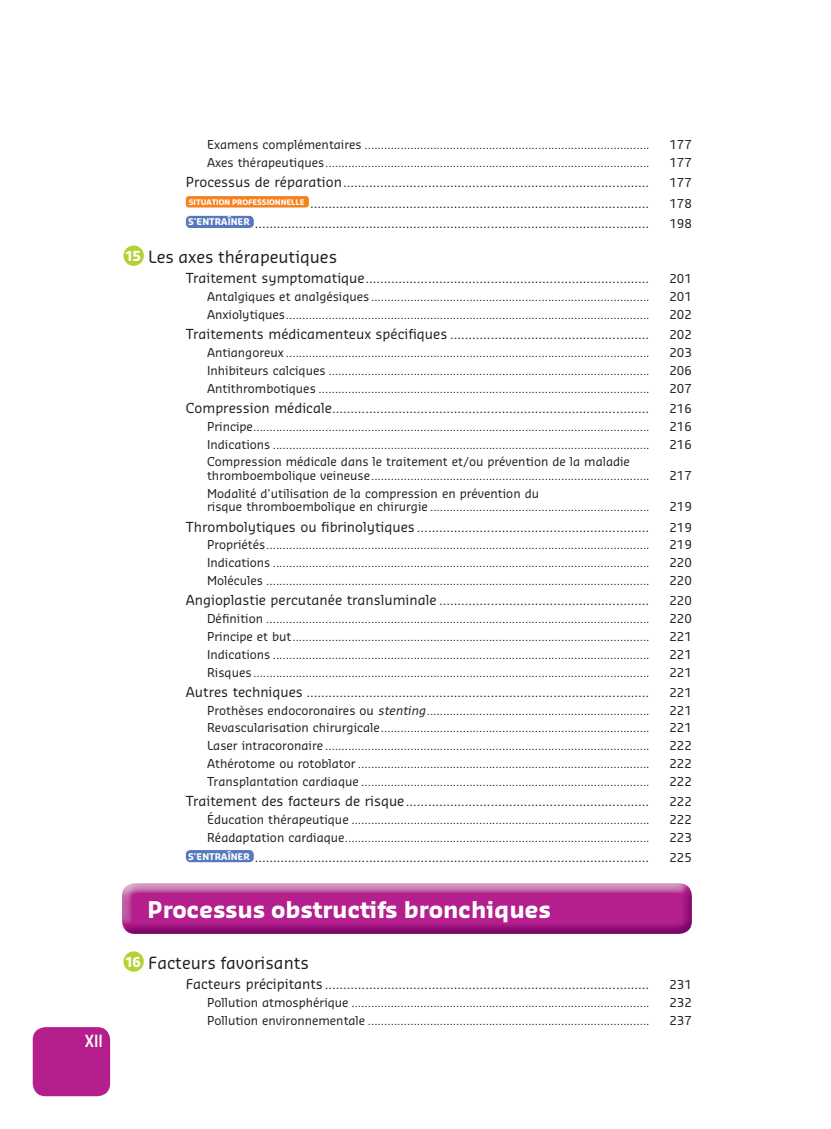
<style>
.page{position:relative;width:831px;height:1129px;background:#fff}
.page>*{position:absolute;margin:0;border:0;box-sizing:border-box;transform-origin:0 0}
.t1{font:700 22.5px "Sansa Pro";color:#fff}
.t2{font:700 18px "A Udimat";color:#fff}
.t3{font:16.5px "Sansa Pro";color:#231f20}
.t4{font:13.5px "Sansa Pro";color:#231f20}
.t5{font:12px/13.5px "Sansa Pro";color:#231f20}
.s1{font-weight:700;font-size:13.5px;color:#fff}
.s2{font-style:italic}
</style>
<div class="page">
<div style="left:33px;top:1027px;width:77px;height:69px;background:#b41e8d;border-radius:13px"></div>
<div style="left:186px;top:196px;width:123px;height:11px;background:#f58220;border-radius:3px"></div>
<div style="left:186px;top:216px;width:68px;height:12px;background:#5679bd;border-radius:5px"></div>
<div style="left:123px;top:245px;width:22px;height:21px;background:#b3d234;border-radius:50%"></div>
<div style="left:122px;top:244px;width:23px;height:23px;border:1px solid #fff;border-radius:50%"></div>
<div style="left:186px;top:850px;width:68px;height:12px;background:#5679bd;border-radius:5px"></div>
<img style="left:122px;top:883px;width:570px;height:50px">
<div style="left:123px;top:950px;width:22px;height:22px;background:#b3d234;border-radius:50%"></div>
<div style="left:122px;top:950px;width:23px;height:23px;border:1px solid #fff;border-radius:50%"></div>
<h2 class="t2" style="left:85px;top:1034px;width:20px">XII</h2>
<p class="t5" style="left:207px;top:139px;width:444px">Examens complémentaires .......................................................................................</p>
<p class="t5" style="left:669px;top:139px;width:24px">177</p>
<p class="t5" style="left:207px;top:156px;width:444px">Axes thérapeutiques ...................................................................................................</p>
<p class="t5" style="left:669px;top:156px;width:24px">177</p>
<p class="t4" style="left:186px;top:177px;width:465px">Processus de réparation ...................................................................................</p>
<p class="t5" style="left:669px;top:177px;width:24px">177</p>
<p class="t4" style="left:189px;top:197px;width:462px"><sup>SITUATION</sup> <sup>PROFESSIONNELLE</sup> ............................................................................................</p>
<p class="t5" style="left:669px;top:197px;width:24px">178</p>
<p class="t4" style="left:188px;top:218px;width:462px"><sup>S'ENTRAÎNER</sup> ...........................................................................................................</p>
<p class="t5" style="left:669px;top:218px;width:24px">198</p>
<h3 class="t3" style="left:125px;top:251px;width:213px"><span class="s1">15</span> Les axes thérapeutiques</h3>
<p class="t4" style="left:186px;top:273px;width:465px">Traitement symptomatique .............................................................................</p>
<p class="t5" style="left:669px;top:273px;width:24px">201</p>
<p class="t5" style="left:207px;top:291px;width:444px">Antalgiques et analgésiques .....................................................................................</p>
<p class="t5" style="left:669px;top:291px;width:24px">201</p>
<p class="t5" style="left:207px;top:309px;width:444px">Anxiolytiques ...............................................................................................................</p>
<p class="t5" style="left:669px;top:309px;width:24px">202</p>
<p class="t4" style="left:186px;top:329px;width:465px">Traitements médicamenteux spécifiques ......................................................</p>
<p class="t5" style="left:669px;top:329px;width:24px">202</p>
<p class="t5" style="left:207px;top:347px;width:444px">Antiangoreux ...............................................................................................................</p>
<p class="t5" style="left:669px;top:347px;width:24px">203</p>
<p class="t5" style="left:207px;top:365px;width:444px">Inhibiteurs calciques ..................................................................................................</p>
<p class="t5" style="left:669px;top:365px;width:24px">206</p>
<p class="t5" style="left:207px;top:382px;width:444px">Antithrombotiques .....................................................................................................</p>
<p class="t5" style="left:669px;top:382px;width:24px">207</p>
<p class="t4" style="left:186px;top:403px;width:465px">Compression médicale ......................................................................................</p>
<p class="t5" style="left:669px;top:403px;width:24px">216</p>
<p class="t5" style="left:207px;top:421px;width:444px">Principe .........................................................................................................................</p>
<p class="t5" style="left:669px;top:421px;width:24px">216</p>
<p class="t5" style="left:207px;top:438px;width:444px">Indications ...................................................................................................................</p>
<p class="t5" style="left:669px;top:438px;width:24px">216</p>
<p class="t5" style="left:207px;top:456px;width:444px">Compression médicale dans le traitement et/ou prévention de la maladie thromboembolique veineuse .....................................................................................</p>
<p class="t5" style="left:669px;top:470px;width:24px">217</p>
<p class="t5" style="left:207px;top:487px;width:444px">Modalité d'utilisation de la compression en prévention du<br>risque thromboembolique en chirurgie ...................................................................</p>
<p class="t5" style="left:669px;top:501px;width:24px">219</p>
<p class="t4" style="left:186px;top:521px;width:465px">Thrombolytiques ou fibrinolytiques ...............................................................</p>
<p class="t5" style="left:669px;top:521px;width:24px">219</p>
<p class="t5" style="left:207px;top:539px;width:444px">Propriétés .....................................................................................................................</p>
<p class="t5" style="left:669px;top:539px;width:24px">219</p>
<p class="t5" style="left:207px;top:557px;width:444px">Indications ...................................................................................................................</p>
<p class="t5" style="left:669px;top:557px;width:24px">220</p>
<p class="t5" style="left:207px;top:575px;width:444px">Molécules .....................................................................................................................</p>
<p class="t5" style="left:669px;top:575px;width:24px">220</p>
<p class="t4" style="left:186px;top:595px;width:465px">Angioplastie percutanée transluminale .........................................................</p>
<p class="t5" style="left:669px;top:595px;width:24px">220</p>
<p class="t5" style="left:207px;top:613px;width:444px">Définition .....................................................................................................................</p>
<p class="t5" style="left:669px;top:613px;width:24px">220</p>
<p class="t5" style="left:207px;top:630px;width:444px">Principe et but .............................................................................................................</p>
<p class="t5" style="left:669px;top:630px;width:24px">221</p>
<p class="t5" style="left:207px;top:648px;width:444px">Indications ...................................................................................................................</p>
<p class="t5" style="left:669px;top:648px;width:24px">221</p>
<p class="t5" style="left:207px;top:666px;width:444px">Risques .........................................................................................................................</p>
<p class="t5" style="left:669px;top:666px;width:24px">221</p>
<p class="t4" style="left:186px;top:687px;width:465px">Autres techniques .............................................................................................</p>
<p class="t5" style="left:669px;top:686px;width:24px">221</p>
<p class="t5" style="left:207px;top:704px;width:444px">Prothèses endocoronaires ou <span class="s2">stenting</span> ....................................................................</p>
<p class="t5" style="left:669px;top:704px;width:24px">221</p>
<p class="t5" style="left:207px;top:722px;width:444px">Revascularisation chirurgicale ..................................................................................</p>
<p class="t5" style="left:669px;top:722px;width:24px">221</p>
<p class="t5" style="left:207px;top:740px;width:444px">Laser intracoronaire ...................................................................................................</p>
<p class="t5" style="left:669px;top:740px;width:24px">222</p>
<p class="t5" style="left:207px;top:757px;width:444px">Athérotome ou rotoblator .........................................................................................</p>
<p class="t5" style="left:669px;top:757px;width:24px">222</p>
<p class="t5" style="left:207px;top:775px;width:444px">Transplantation cardiaque ........................................................................................</p>
<p class="t5" style="left:669px;top:775px;width:24px">222</p>
<p class="t4" style="left:186px;top:796px;width:465px">Traitement des facteurs de risque ..................................................................</p>
<p class="t5" style="left:669px;top:796px;width:24px">222</p>
<p class="t5" style="left:207px;top:813px;width:444px">Éducation thérapeutique ...........................................................................................</p>
<p class="t5" style="left:669px;top:813px;width:24px">222</p>
<p class="t5" style="left:207px;top:831px;width:444px">Réadaptation cardiaque .............................................................................................</p>
<p class="t5" style="left:669px;top:831px;width:24px">223</p>
<p class="t4" style="left:188px;top:852px;width:462px"><sup>S'ENTRAÎNER</sup> ...........................................................................................................</p>
<p class="t5" style="left:669px;top:852px;width:24px">225</p>
<h1 class="t1" style="left:148px;top:900px;width:405px">Processus obstructifs bronchiques</h1>
<h3 class="t3" style="left:125px;top:956px;width:185px"><span class="s1">16</span> Facteurs favorisants</h3>
<p class="t4" style="left:186px;top:979px;width:465px">Facteurs précipitants ........................................................................................</p>
<p class="t5" style="left:669px;top:979px;width:24px">231</p>
<p class="t5" style="left:207px;top:996px;width:444px">Pollution atmosphérique ...........................................................................................</p>
<p class="t5" style="left:669px;top:996px;width:24px">232</p>
<p class="t5" style="left:207px;top:1014px;width:444px">Pollution environnementale ......................................................................................</p>
<p class="t5" style="left:669px;top:1014px;width:24px">237</p>
</div>
